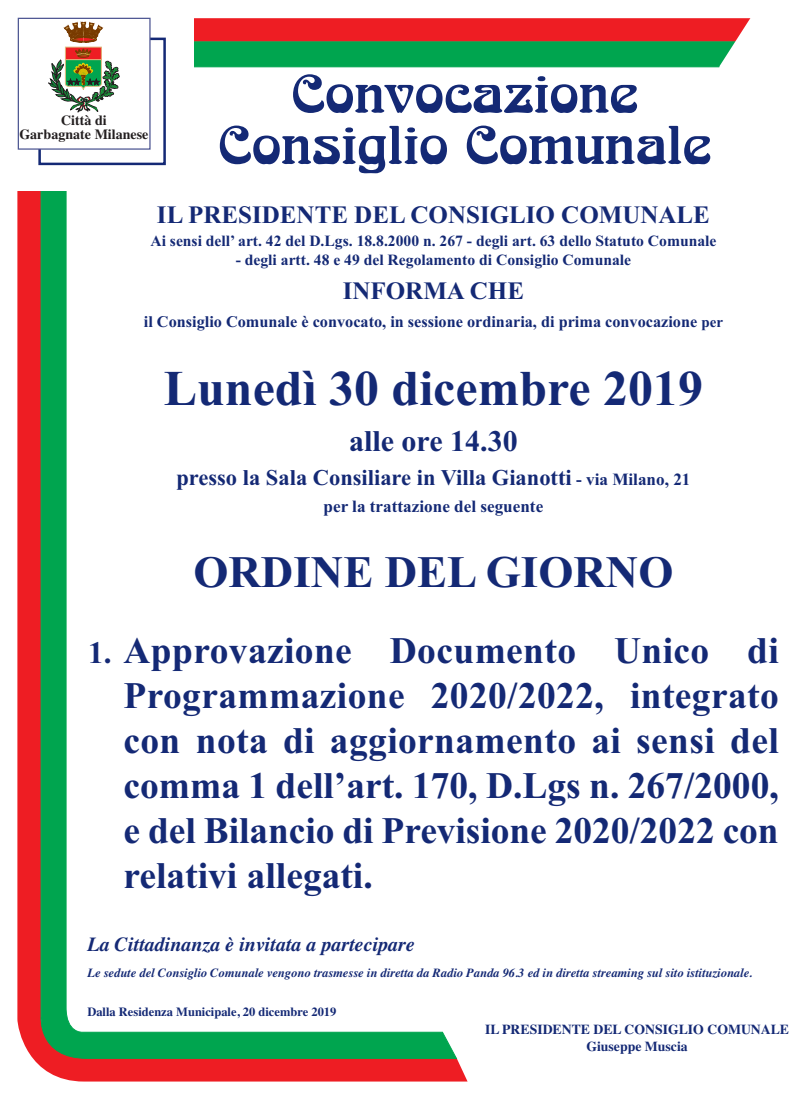
<style>
.page{position:relative;width:810px;height:1099px;background:#fff}
.page>*{position:absolute;margin:0;border:0;box-sizing:border-box;transform-origin:0 0}
.t1{font:53.12px/51.2px "Arnold Boecklin Std";color:#142975;text-align:center}
.t2{font:700 50px "Times New Roman";color:#142975}
.t3{font:700 45px "Times New Roman";color:#142975}
.t4{font:700 37.5px/45px "Times New Roman";color:#142975;text-align:justify}
.t5{font:700 30px "Times New Roman";color:#142975}
.t6{font:700 25px "Times New Roman";color:#142975}
.t7{font:700 22.5px "Times New Roman";color:#142975}
.t8{font:italic 700 20px "Times";color:#142975}
.t9{font:700 17.12px "Times New Roman";color:#142975}
.t10{font:700 16.25px "Times New Roman";color:#142975}
.t11{font:700 15.62px "Times New Roman";color:#142975}
.t12{font:700 14.06px/14.1px "Times";color:#231f20;text-align:center}
.t13{font:700 13.75px/16.5px "Times";color:#142975;text-align:center}
.t14{font:italic 700 12.5px "Times";color:#142975}
.t15{font:700 12.5px "Times";color:#142975}
.s1{font-size:15px}
.s2{font-size:17.12px}
.s3{font-size:31.25px}
</style>
<div class="page">
<svg style="left:17px;top:192px;width:451px;height:889px;background:#ef393e"></svg>
<svg style="left:38px;top:192px;width:430px;height:867px"></svg>
<svg style="left:17px;top:191px;width:50px;height:1px"></svg>
<div style="left:87px;top:205px;width:693px;height:718px;background:#fff"></div>
<div style="left:38px;top:38px;width:128px;height:127px;border:2px solid #142975"></div>
<div style="left:19px;top:19px;width:130px;height:129px;background:#fff"></div>
<img style="left:49px;top:22px;width:70px;height:91px">
<div style="left:18px;top:18px;width:133px;height:132px;border:1px solid #4d5692"></div>
<svg style="left:194px;top:18px;width:557px;height:50px;background:#786b43"></svg>
<p class="t12" style="left:19px;top:113px;width:131px">Città di<br>Garbagnate Milanese</p>
<h1 class="t1" style="left:217px;top:73px;width:495px">Convocazione<br>Consiglio Comunale</h1>
<p class="t6" style="left:157px;top:199px;width:554px">IL PRESIDENTE DEL CONSIGLIO COMUNALE</p>
<p class="t11" style="left:150px;top:232px;width:568px">Ai sensi dell’ art. 42 del D.Lgs. 18.8.2000 n. 267 - degli art. 63 dello Statuto Comunale</p>
<p class="t11" style="left:236px;top:250px;width:397px">- degli artt. 48 e 49 del Regolamento di Consiglio Comunale</p>
<p class="t6" style="left:343px;top:276px;width:183px">INFORMA CHE</p>
<p class="t10" style="left:144px;top:311px;width:581px">il Consiglio Comunale è convocato, in sessione ordinaria, di prima convocazione <span class="s1">per</span></p>
<h2 class="t2" style="left:164px;top:358px;width:541px">Lunedì 30 dicembre 2019</h2>
<p class="t5" style="left:349px;top:423px;width:170px">alle ore 14.30</p>
<p class="t7" style="left:176px;top:464px;width:516px">presso la Sala Consiliare in Villa Gianotti <span class="s2">- via Milano, 21</span></p>
<p class="t9" style="left:324px;top:496px;width:221px">per la trattazione del seguente</p>
<p class="t3" style="left:193px;top:545px;width:482px">ORDINE DEL GIORNO</p>
<p class="t4" style="left:124px;top:627px;width:657px;text-indent:-35px"><span class="s3">1.</span> Approvazione Documento Unico di Programmazione 2020/2022, integrato con nota di aggiornamento ai sensi del comma 1 dell’art. 170, D.Lgs n. 267/2000, e del Bilancio di Previsione 2020/2022 con relativi allegati.</p>
<p class="t8" style="left:87px;top:932px;width:329px">La Cittadinanza è invitata a partecipare</p>
<p class="t14" style="left:87px;top:965px;width:667px">Le sedute del Consiglio Comunale vengono trasmesse in diretta da Radio Panda 96.3 ed in diretta streaming sul sito istituzionale.</p>
<p class="t15" style="left:87px;top:1004px;width:251px">Dalla Residenza Municipale, 20 dicembre 2019</p>
<p class="t13" style="left:485px;top:1021px;width:306px">IL PRESIDENTE DEL CONSIGLIO COMUNALE<br>Giuseppe Muscia</p>
</div>
